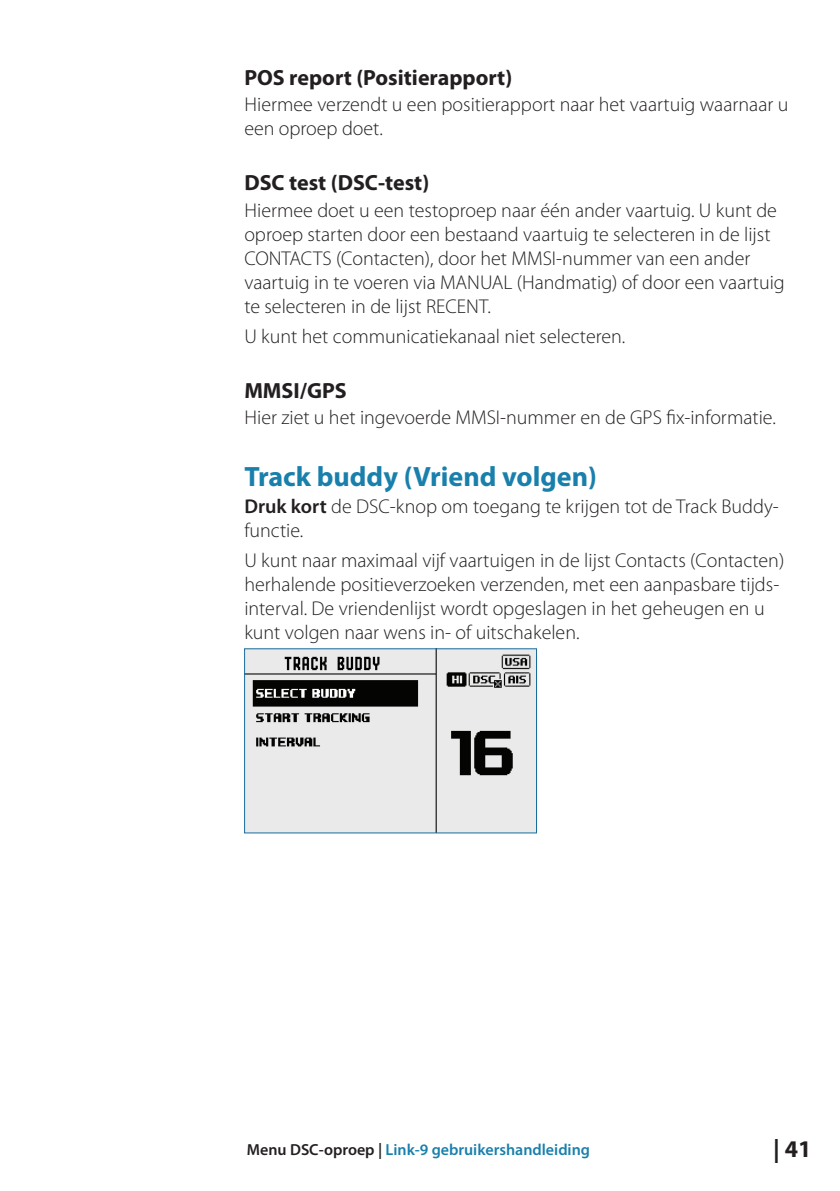
<style>
.page{position:relative;width:840px;height:1191px;background:#fff}
.page>*{position:absolute;margin:0;border:0;box-sizing:border-box;transform-origin:0 0}
.t1{font:700 28px "Myriad Pro";color:#1980ac}
.t2{font:700 24px "Myriad Pro";color:#231f20}
.t3{font:700 22px "Myriad Pro";color:#231f20}
.t4{font:300 20px/24px "Myriad Pro";color:#231f20}
.t5{font:600 16px "Myriad Pro";color:#1980ac}
.s1{font-weight:600}
.s2{color:#231f20}
</style>
<div class="page">
<img style="left:246px;top:650px;width:288px;height:181px">
<p class="t3" style="left:244px;top:63px;width:269px">POS report (Positierapport)</p>
<p class="t4" style="left:244px;top:93px;width:545px">Hiermee verzendt u een positierapport naar het vaartuig waarnaar u een oproep doet.</p>
<p class="t3" style="left:244px;top:168px;width:186px">DSC test (DSC-test)</p>
<p class="t4" style="left:244px;top:199px;width:541px">Hiermee doet u een testoproep naar één ander vaartuig. U kunt de oproep starten door een bestaand vaartuig te selecteren in de lijst CONTACTS (Contacten), door het MMSI-nummer van een ander vaartuig in te voeren via MANUAL (Handmatig) of door een vaartuig te selecteren in de lijst RECENT.</p>
<p class="t4" style="left:244px;top:324px;width:382px">U kunt het communicatiekanaal niet selecteren.</p>
<p class="t3" style="left:244px;top:376px;width:104px">MMSI/GPS</p>
<p class="t4" style="left:244px;top:406px;width:532px">Hier ziet u het ingevoerde MMSI-nummer en de GPS fix-informatie.</p>
<h1 class="t1" style="left:244px;top:458px;width:354px">Track buddy (Vriend volgen)</h1>
<p class="t4" style="left:244px;top:495px;width:535px"><span class="s1">Druk kort</span> de DSC-knop om toegang te krijgen tot de Track Buddy&shy;functie.</p>
<p class="t4" style="left:244px;top:548px;width:541px">U kunt naar maximaal vijf vaartuigen in de lijst Contacts (Contacten) herhalende positieverzoeken verzenden, met een aanpasbare tijds&shy;interval. De vriendenlijst wordt opgeslagen in het geheugen en u kunt volgen naar wens in- of uitschakelen.</p>
<p class="t5" style="left:247px;top:1139px;width:344px"><span class="s2">Menu DSC-oproep |</span> Link-9 gebruikershandleiding</p>
<p class="t2" style="left:772px;top:1132px;width:40px">| 41</p>
</div>
